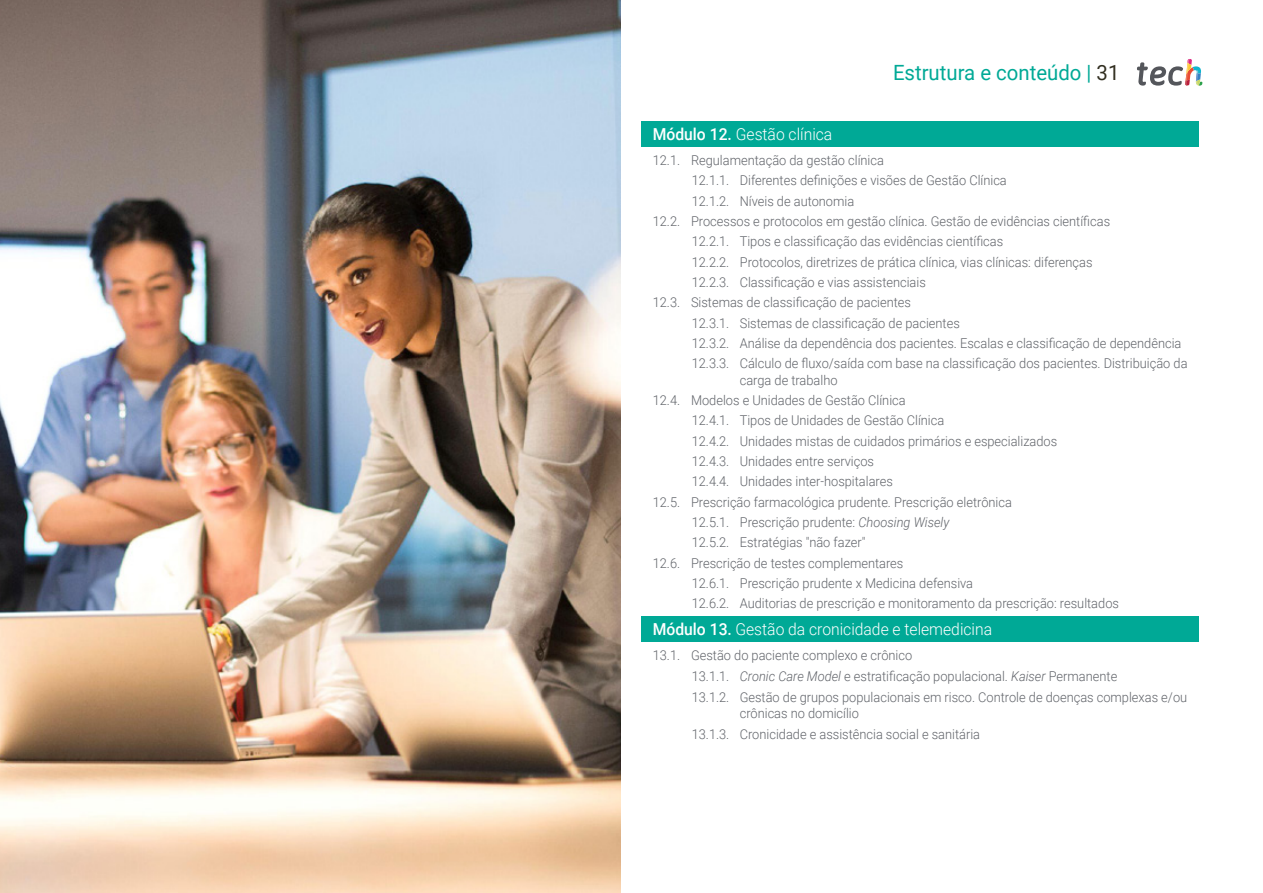
<style>
.page{position:relative;width:1263px;height:893px;background:#fff}
.page>*{position:absolute;margin:0;border:0;box-sizing:border-box;transform-origin:0 0}
.t1{font:21px "Roboto";color:#00a996}
.t2{font:300 16.5px "Roboto";color:#fff;scale:.95 1}
.t3{font:300 13.5px/20.7px "Roboto";color:#61646a;scale:.95 1}
.s1{color:#312e20}
.s2{font-weight:500}
.s3{font-style:italic}
</style>
<div class="page">
<div style="left:642px;top:121px;width:557px;height:25px;background:#00a996"></div>
<div style="left:642px;top:616px;width:557px;height:25px;background:#00a996"></div>
<svg style="left:1137px;top:59px;width:65px;height:27px"></svg>
<img style="left:0;top:0;width:621px;height:893px">
<h1 class="t1" style="left:893px;top:57px;width:228px">Estrutura e conteúdo | <span class="s1">31</span></h1>
<p class="t2" style="left:653px;top:123px;width:190px"><span class="s2">Módulo 12.</span> Gestão clínica</p>
<p class="t3" style="left:653px;top:149px;width:245px">12.1. Regulamentação da gestão clínica</p>
<p class="t3" style="left:692px;top:170px;width:333px">12.1.1. Diferentes definições e visões de Gestão Clínica</p>
<p class="t3" style="left:692px;top:190px;width:173px">12.1.2. Níveis de autonomia</p>
<p class="t3" style="left:653px;top:210px;width:483px">12.2. Processos e protocolos em gestão clínica. Gestão de evidências científicas</p>
<p class="t3" style="left:692px;top:231px;width:329px">12.2.1. Tipos e classificação das evidências científicas</p>
<p class="t3" style="left:692px;top:251px;width:423px">12.2.2. Protocolos, diretrizes de prática clínica, vias clínicas: diferenças</p>
<p class="t3" style="left:692px;top:271px;width:248px">12.2.3. Classificação e vias assistenciais</p>
<p class="t3" style="left:653px;top:292px;width:273px">12.3. Sistemas de classificação de pacientes</p>
<p class="t3" style="left:692px;top:312px;width:284px">12.3.1. Sistemas de classificação de pacientes</p>
<p class="t3" style="left:692px;top:332px;width:517px">12.3.2. Análise da dependência dos pacientes. Escalas e classificação de dependência</p>
<p class="t3" style="left:692px;top:353px;width:523px">12.3.3. Cálculo de fluxo/saída com base na classificação dos pacientes. Distribuição da</p>
<p class="t3" style="left:740px;top:369px;width:104px">carga de trabalho</p>
<p class="t3" style="left:653px;top:389px;width:268px">12.4. Modelos e Unidades de Gestão Clínica</p>
<p class="t3" style="left:692px;top:410px;width:267px">12.4.1. Tipos de Unidades de Gestão Clínica</p>
<p class="t3" style="left:692px;top:430px;width:386px">12.4.2. Unidades mistas de cuidados primários e especializados</p>
<p class="t3" style="left:692px;top:450px;width:193px">12.4.3. Unidades entre serviços</p>
<p class="t3" style="left:692px;top:471px;width:213px">12.4.4. Unidades inter-hospitalares</p>
<p class="t3" style="left:653px;top:491px;width:380px">12.5. Prescrição farmacológica prudente. Prescrição eletrônica</p>
<p class="t3" style="left:692px;top:511px;width:273px">12.5.1. Prescrição prudente: <span class="s3">Choosing Wisely</span></p>
<p class="t3" style="left:692px;top:532px;width:184px">12.5.2. Estratégias "não fazer"</p>
<p class="t3" style="left:653px;top:552px;width:265px">12.6. Prescrição de testes complementares</p>
<p class="t3" style="left:692px;top:572px;width:298px">12.6.1. Prescrição prudente x Medicina defensiva</p>
<p class="t3" style="left:692px;top:593px;width:451px">12.6.2. Auditorias de prescrição e monitoramento da prescrição: resultados</p>
<p class="t2" style="left:653px;top:618px;width:359px"><span class="s2">Módulo 13.</span> Gestão da cronicidade e telemedicina</p>
<p class="t3" style="left:692px;top:644px;width:523px;text-indent:-39px">13.1. Gestão do paciente complexo e crônico<br>13.1.1. <span class="s3">Cronic Care Model</span> e estratificação populacional. <span class="s3">Kaiser</span> Permanente<br>13.1.2. Gestão de grupos populacionais em risco. Controle de doenças complexas e/ou</p>
<p class="t3" style="left:692px;top:702px;width:305px;text-indent:48px">crônicas no domicílio<br>13.1.3. Cronicidade e assistência social e sanitária</p>
</div>
